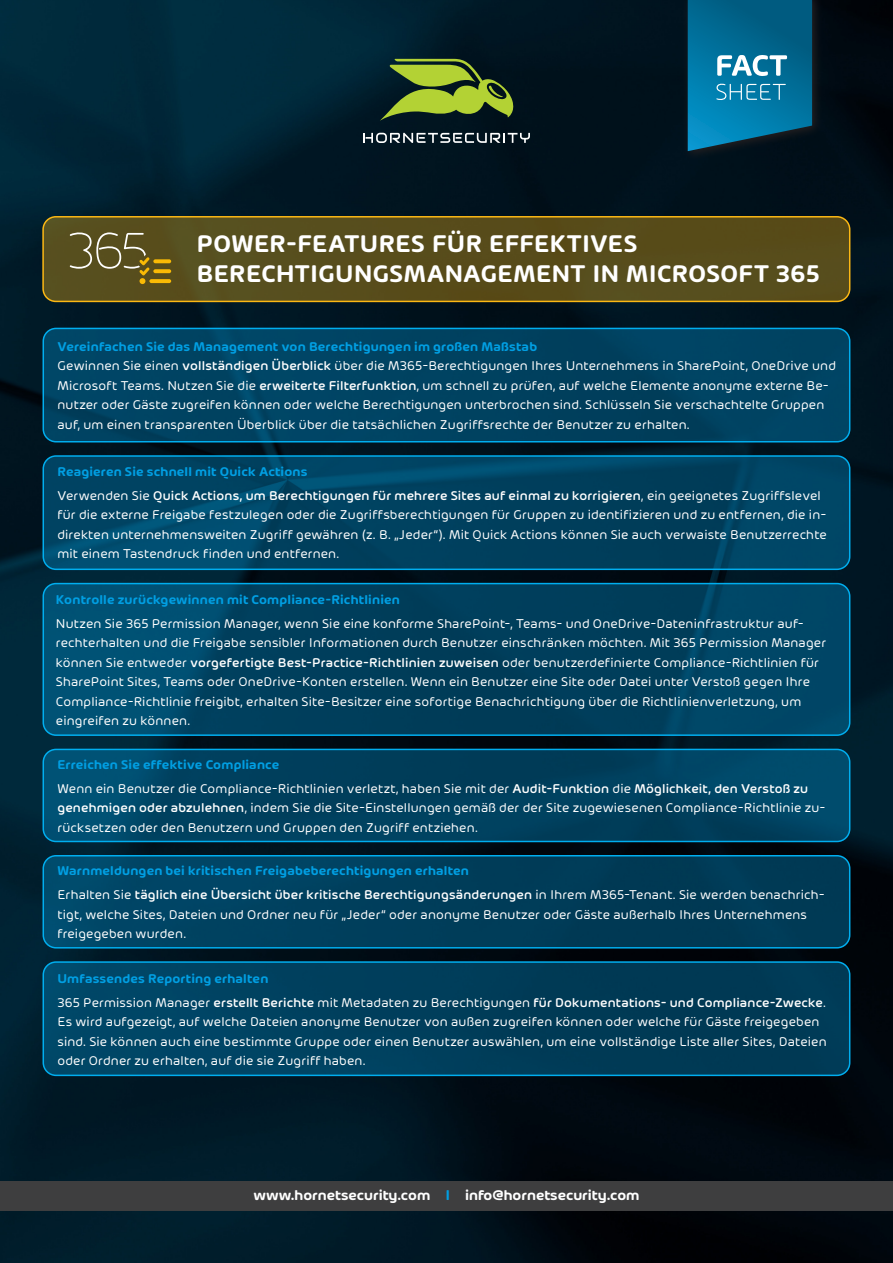
<style>
.page{position:relative;width:893px;height:1263px;background:#fff}
.page>*{position:absolute;margin:0;border:0;box-sizing:border-box;transform-origin:0 0}
.t1{font:600 25.5px/30px "Hornet";letter-spacing:.015em;color:#fff}
.t2{font:600 15px "Hornet";color:#fff}
.t3{font:13.5px/19.5px "Hornet";letter-spacing:.015em;color:#fff}
.t4{font:500 13.5px/23.7px "Hornet";letter-spacing:.015em;color:#fff}
.t5{font:600 13.5px/23.7px "Hornet";letter-spacing:.015em;color:#009fe3}
.s1{font-weight:600;color:#009fe3}
.s2{font-weight:500}
.s3{font-weight:400}
.s4{font-weight:400;color:#fff}
.s5{font-weight:500;color:#fff}
.s6{color:#009fe3}
</style>
<div class="page">
<img style="left:0;top:0;width:893px;height:1263px">
<div style="left:0;top:1181px;width:893px;height:30px;background:#3e3e3f"></div>
<svg style="left:682px;top:0;width:141px;height:162px;background:#04121b"></svg>
<svg style="left:688px;top:0;width:124px;height:151px;background:#0c7097"></svg>
<svg style="left:363px;top:133px;width:167px;height:10px"></svg>
<svg style="left:380px;top:59px;width:136px;height:62px;background:#556f2a"></svg>
<div style="left:43px;top:217px;width:807px;height:84px;background:#574d1b;border-radius:13px"></div>
<div style="left:42px;top:216px;width:808px;height:86px;border:2px solid #fcb814;border-radius:13px"></div>
<svg style="left:70px;top:232px;width:101px;height:52px"></svg>
<div style="left:43px;top:328px;width:807px;height:114px;background:#004362;border-radius:13px"></div>
<div style="left:43px;top:328px;width:807px;height:114px;border:2px solid #00aeef;border-radius:13px"></div>
<svg style="left:43px;top:456px;width:807px;height:113px;background:#004362"></svg>
<div style="left:43px;top:455px;width:807px;height:115px;border:2px solid #00aeef;border-radius:13px"></div>
<div style="left:43px;top:584px;width:807px;height:151px;background:linear-gradient(to right,#004969,#003e5b);border-radius:13px"></div>
<div style="left:43px;top:583px;width:807px;height:153px;border:2px solid #00aeef;border-radius:13px"></div>
<svg style="left:43px;top:749px;width:807px;height:92px;background:#004361"></svg>
<div style="left:43px;top:749px;width:807px;height:93px;border:2px solid #00aeef;border-radius:13px"></div>
<div style="left:43px;top:856px;width:807px;height:92px;background:linear-gradient(to right,#004869,#003650);border-radius:13px"></div>
<div style="left:43px;top:855px;width:807px;height:93px;border:2px solid #00aeef;border-radius:13px"></div>
<div style="left:43px;top:962px;width:807px;height:113px;background:#003e5b;border-radius:13px"></div>
<div style="left:43px;top:961px;width:807px;height:115px;border:2px solid #00aeef;border-radius:13px"></div>
<h1 class="t1" style="left:197px;top:227px;width:624px">POWER-FEATURES FÜR EFFEKTIVES<br>BERECHTIGUNGSMANAGEMENT IN MICROSOFT 365</h1>
<p class="t3" style="left:57px;top:336px;width:780px"><span class="s1">Vereinfachen Sie das Management von Berechtigungen im großen Maßstab<br></span>Gewinnen Sie einen <span class="s2">vollständigen Überblick</span> über die M365-Berechtigungen Ihres Unternehmens in SharePoint, OneDrive und Microsoft Teams. Nutzen Sie die <span class="s2">erweiterte Filterfunktion</span>, um schnell zu prüfen, auf welche Elemente anonyme externe Be&shy;nutzer oder Gäste zugreifen können oder welche Berechtigungen unterbrochen sind. Schlüsseln Sie verschachtelte Gruppen auf, um einen transparenten Überblick über die tatsächlichen Zugriffsrechte der Benutzer zu erhalten.</p>
<p class="t4" style="left:57px;top:459px;width:765px"><span class="s1">Reagieren Sie schnell mit Quick Actions<br></span><span class="s3">Verwenden Sie</span> Quick Actions, um Berechtigungen für mehrere Sites auf einmal zu korrigieren<span class="s3">, ein geeignetes Zugriffslevel</span></p>
<p class="t3" style="left:57px;top:504px;width:771px;text-align:justify">für die externe Freigabe festzulegen oder die Zugriffsberechtigungen für Gruppen zu identifizieren und zu entfernen, die in&shy;direkten unternehmensweiten Zugriff gewähren (z. B. „Jeder“). Mit Quick Actions können Sie auch verwaiste Benutzerrechte mit einem Tastendruck finden und entfernen.</p>
<p class="t5" style="left:56px;top:587px;width:345px">Kontrolle zurückgewinnen mit Compliance-Richtlinien</p>
<p class="t3" style="left:56px;top:613px;width:772px">Nutzen Sie 365 Permission Manager, wenn Sie eine konforme SharePoint-, Teams- und OneDrive-Dateninfrastruktur auf&shy;rechterhalten und die Freigabe sensibler Informationen durch Benutzer einschränken möchten. Mit 365 Permission Manager können Sie entweder <span class="s2">vorgefertigte Best-Practice-Richtlinien zuweisen</span> oder benutzerdefinierte Compliance-Richtlinien für SharePoint Sites, Teams oder OneDrive-Konten erstellen. Wenn ein Benutzer eine Site oder Datei unter Verstoß gegen Ihre Compliance-Richtlinie freigibt, erhalten Site-Besitzer eine sofortige Benachrichtigung über die Richtlinienverletzung, um eingreifen zu können.</p>
<p class="t3" style="left:57px;top:752px;width:752px;line-height:23.7px"><span class="s1">Erreichen Sie effektive Compliance<br></span>Wenn ein Benutzer die Compliance-Richtlinien verletzt, haben Sie mit der <span class="s2">Audit-Funktion</span> die <span class="s2">Möglichkeit, den Verstoß zu</span></p>
<p class="t3" style="left:57px;top:797px;width:770px"><span class="s2">genehmigen oder abzulehnen</span>, indem Sie die Site-Einstellungen gemäß der der Site zugewiesenen Compliance-Richtlinie zu&shy;rücksetzen oder den Benutzern und Gruppen den Zugriff entziehen.</p>
<p class="t5" style="left:57px;top:858px;width:769px">Warnmeldungen bei kritischen Freigabeberechtigungen erhalten<br><span class="s4">Erhalten Sie</span> <span class="s5">täglich eine Übersicht über kritische Berechtigungsänderungen</span> <span class="s4">in Ihrem M365-Tenant. Sie werden benachrich-</span></p>
<p class="t3" style="left:57px;top:903px;width:751px">tigt, welche Sites, Dateien und Ordner neu für „Jeder“ oder anonyme Benutzer oder Gäste außerhalb Ihres Unternehmens freigegeben wurden.</p>
<p class="t4" style="left:57px;top:966px;width:770px"><span class="s1">Umfassendes Reporting erhalten<br></span><span class="s3">365 Permission Manager</span> erstellt Berichte <span class="s3">mit Metadaten zu Berechtigungen</span> für Dokumentations- und Compliance-Zwecke<span class="s3">.</span></p>
<p class="t3" style="left:57px;top:1011px;width:771px">Es wird aufgezeigt, auf welche Dateien anonyme Benutzer von außen zugreifen können oder welche für Gäste freigegeben sind. Sie können auch eine bestimmte Gruppe oder einen Benutzer auswählen, um eine vollständige Liste aller Sites, Dateien oder Ordner zu erhalten, auf die sie Zugriff haben.</p>
<p class="t2" style="left:253px;top:1185px;width:388px">www.hornetsecurity.com <span class="s6">I</span> info@hornetsecurity.com</p>
</div>
